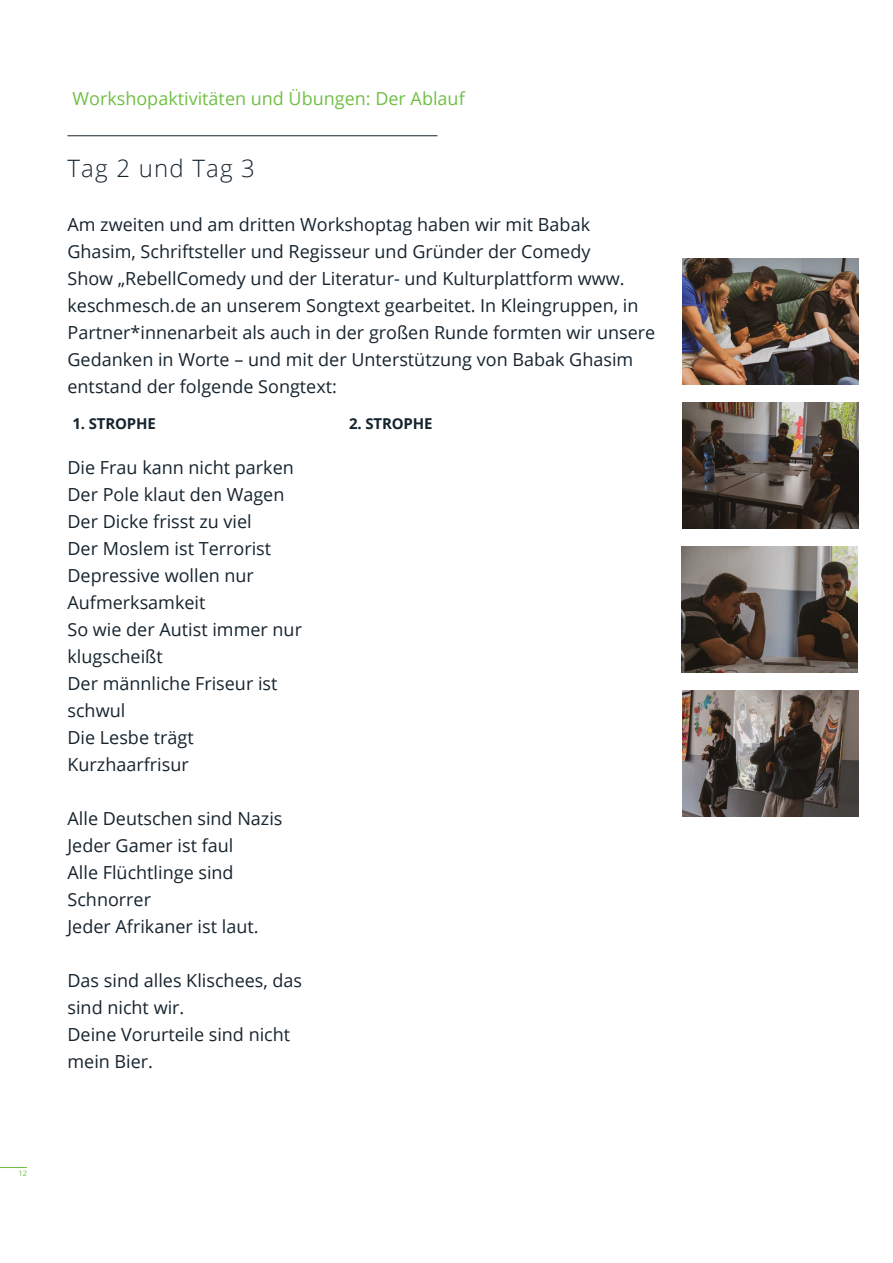
<style>
.page{position:relative;width:893px;height:1263px;background:#fff}
.page>*{position:absolute;margin:0;border:0;box-sizing:border-box;transform-origin:0 0}
.t1{font:300 24px "Open Sans";letter-spacing:.05em;color:#16242e}
.t2{font:18px/27px "Open Sans";color:#16242e}
.t3{font:18px "Open Sans";color:#71bf44}
.t4{font:700 15px "Open Sans";letter-spacing:-.01em;color:#16242e}
.t5{font:7.5px "Open Sans";color:#71bf44}
</style>
<div class="page">
<img style="left:683px;top:258px;width:176px;height:126px">
<img style="left:682px;top:546px;width:176px;height:126px">
<img style="left:683px;top:402px;width:176px;height:126px">
<img style="left:683px;top:690px;width:176px;height:126px">
<hr style="left:68px;top:135px;width:369px;height:1px;background:#16242e">
<svg style="left:0;top:1167px;width:27px;height:1px"></svg>
<p class="t3" style="left:72px;top:86px;width:394px">Workshopaktivitäten und Übungen: Der Ablauf</p>
<h1 class="t1" style="left:68px;top:152px;width:189px">Tag 2 und Tag 3</h1>
<p class="t2" style="left:68px;top:211px;width:589px">Am zweiten und am dritten Workshoptag haben wir mit Babak Ghasim, Schriftsteller und Regisseur und Gründer der Comedy<br>Show „RebellComedy und der Literatur- und Kulturplattform www. keschmesch.de an unserem Songtext gearbeitet. In Kleingruppen, in Partner*innenarbeit als auch in der großen Runde formten wir unsere Gedanken in Worte – und mit der Unterstützung von Babak Ghasim entstand der folgende Songtext:</p>
<p class="t4" style="left:72px;top:413px;width:85px">1. STROPHE</p>
<p class="t4" style="left:349px;top:413px;width:85px">2. STROPHE</p>
<p class="t2" style="left:68px;top:454px;width:236px">Die Frau kann nicht parken<br>Der Pole klaut den Wagen<br>Der Dicke frisst zu viel<br>Der Moslem ist Terrorist<br>Depressive wollen nur<br>Aufmerksamkeit<br>So wie der Autist immer nur klugscheißt<br>Der männliche Friseur ist schwul<br>Die Lesbe trägt<br>Kurzhaarfrisur</p>
<p class="t2" style="left:68px;top:805px;width:216px">Alle Deutschen sind Nazis<br>Jeder Gamer ist faul<br>Alle Flüchtlinge sind<br>Schnorrer<br>Jeder Afrikaner ist laut.</p>
<p class="t2" style="left:68px;top:967px;width:236px">Das sind alles Klischees, das sind nicht wir.<br>Deine Vorurteile sind nicht mein Bier.</p>
<p class="t5" style="left:18px;top:1168px;width:10px">12</p>
</div>
